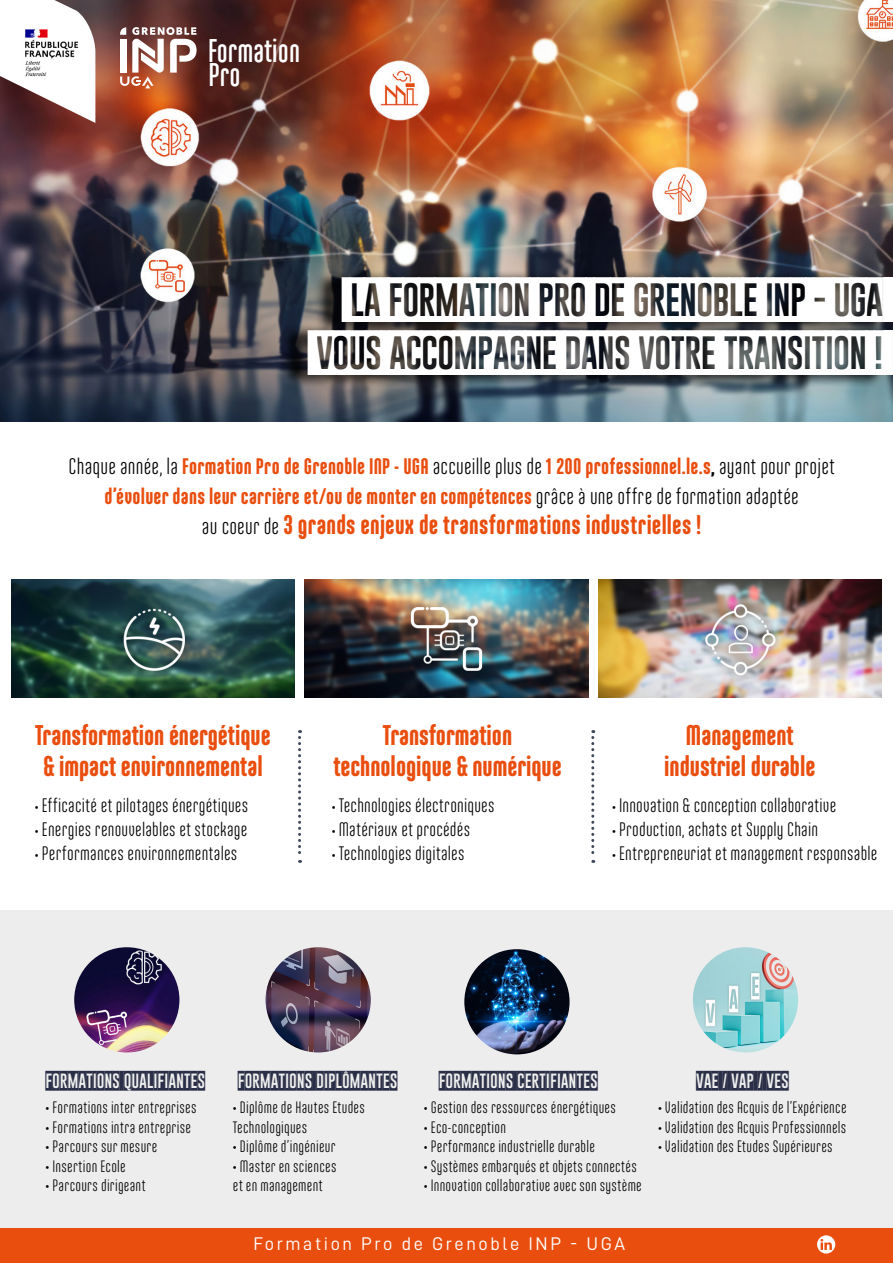
<style>
.page{position:relative;width:893px;height:1263px;background:#fff}
.page>*{position:absolute;margin:0;border:0;box-sizing:border-box;transform-origin:0 0}
.t1{font:44.1px/53.2px "Gobold Blocky";letter-spacing:-.035em;color:#fff;text-align:right}
.t2{font:700 32.7px/24px "Ando";color:#fff}
.t3{font:900 28.5px/31.5px "Ando";color:#e94e0f;text-align:center}
.t4{font:900 27px "Ando";letter-spacing:.01em;color:#e94e0f}
.t5{font:900 22.5px/30px "Ando";letter-spacing:.01em;color:#e94e0f;text-align:center}
.t6{font:19.5px "Ando";letter-spacing:.01em;color:#000}
.t7{font:19.5px "Gobold Blocky";letter-spacing:-.01em;color:#2a2e46}
.t8{font:18.45px "D DIN";letter-spacing:.14em;color:#fff}
.t9{font:16.5px/19.5px "Ando";letter-spacing:.015em;color:#000}
.s1{font-weight:400;color:#000}
.s2{color:#000}
.s3{font-weight:400;font-size:22.5px;color:#000}
.s4{font-size:16.5px}
</style>
<div class="page">
<div style="left:0;top:910px;width:893px;height:319px;background:#ededed"></div>
<img style="left:0;top:0;width:893px;height:422px">
<svg style="left:120px;top:27px;width:77px;height:61px"></svg>
<div style="left:0;top:1229px;width:893px;height:34px;background:#e94e0f"></div>
<svg style="left:817px;top:1235px;width:18px;height:18px"></svg>
<svg style="left:0;top:0;width:95px;height:123px"></svg>
<img style="left:17px;top:22px;width:68px;height:56px">
<hr style="left:892px;top:277px;width:1px;height:411px;background:#2a2e46">
<img style="left:464px;top:949px;width:106px;height:105px;border-radius:53px">
<img style="left:266px;top:947px;width:105px;height:105px;border-radius:53px">
<img style="left:74px;top:947px;width:105px;height:105px;border-radius:53px">
<img style="left:693px;top:947px;width:105px;height:105px;border-radius:53px">
<div style="left:280px;top:269px;width:606px;height:119px;background:#000;opacity:.97"></div>
<img style="left:11px;top:580px;width:284px;height:117px">
<img style="left:598px;top:580px;width:283px;height:117px">
<img style="left:305px;top:580px;width:283px;height:117px">
<svg style="left:298px;top:730px;width:3px;height:133px"></svg>
<svg style="left:591px;top:730px;width:3px;height:133px"></svg>
<h2 class="t2" style="left:208px;top:39px;width:93px">Formation<br>Pro</h2>
<h1 class="t1" style="left:316px;top:273px;width:569px">LA FORMATION PRO DE GRENOBLE INP - UGA<br>VOUS ACCOMPAGNE DANS VOTRE TRANSITION !</h1>
<h3 class="t5" style="left:69px;top:451px;width:768px"><span class="s1">Chaque année, la</span> Formation Pro de Grenoble INP - UGA <span class="s1">accueille plus de</span> 1 200 professionnel.le.s<span class="s2">,</span> <span class="s1">ayant pour projet </span>d’évoluer dans leur carrière et/ou de monter en compétences <span class="s1">grâce à une offre de formation adaptée</span></h3>
<h3 class="t4" style="left:202px;top:510px;width:501px"><span class="s3">au coeur de</span> 3 grands enjeux de transformations industrielles !</h3>
<h3 class="t3" style="left:35px;top:719px;width:237px;text-align:left">Transformation énergétique &amp; impact environnemental</h3>
<h3 class="t3" style="left:333px;top:719px;width:230px">Transformation technologique &amp; numérique</h3>
<h3 class="t3" style="left:664px;top:719px;width:153px">Management industriel durable</h3>
<p class="t6" style="left:35px;top:795px;width:215px"><span class="s4">•</span> Efficacité et pilotages énergétiques</p>
<p class="t6" style="left:35px;top:819px;width:214px"><span class="s4">•</span> Energies renouvelables et stockage</p>
<p class="t6" style="left:35px;top:843px;width:204px"><span class="s4">•</span> Performances environnementales</p>
<p class="t6" style="left:332px;top:795px;width:164px"><span class="s4">•</span> Technologies électroniques</p>
<p class="t6" style="left:332px;top:819px;width:140px"><span class="s4">•</span> Matériaux et procédés</p>
<p class="t6" style="left:332px;top:843px;width:134px"><span class="s4">•</span> Technologies digitales</p>
<p class="t6" style="left:612px;top:795px;width:226px"><span class="s4">•</span> Innovation &amp; conception collaborative</p>
<p class="t6" style="left:612px;top:819px;width:208px"><span class="s4">•</span> Production, achats et Supply Chain</p>
<p class="t6" style="left:612px;top:843px;width:267px"><span class="s4">•</span> Entrepreneuriat et management responsable</p>
<p class="t7" style="left:45px;top:1067px;width:161px">FORMATIONS QUALIFIANTES</p>
<p class="t7" style="left:238px;top:1067px;width:161px">FORMATIONS DIPLÔMANTES</p>
<p class="t7" style="left:439px;top:1067px;width:160px">FORMATIONS CERTIFIANTES</p>
<p class="t7" style="left:696px;top:1067px;width:94px">VAE / VAP / VES</p>
<p class="t9" style="left:45px;top:1098px;width:153px">• Formations inter entreprises</p>
<p class="t9" style="left:45px;top:1117px;width:147px">• Formations intra entreprise</p>
<p class="t9" style="left:45px;top:1137px;width:113px">• Parcours sur mesure</p>
<p class="t9" style="left:45px;top:1156px;width:82px">• Insertion Ecole</p>
<p class="t9" style="left:45px;top:1176px;width:102px">• Parcours dirigeant</p>
<p class="t9" style="left:233px;top:1098px;width:134px">• Diplôme de Hautes Etudes<br>Technologiques</p>
<p class="t9" style="left:233px;top:1137px;width:104px">• Diplôme d’ingénieur</p>
<p class="t9" style="left:233px;top:1156px;width:105px">• Master en sciences et en management</p>
<p class="t9" style="left:424px;top:1098px;width:194px">• Gestion des ressources énergétiques</p>
<p class="t9" style="left:424px;top:1117px;width:84px">• Eco-conception</p>
<p class="t9" style="left:424px;top:1137px;width:173px">• Performance industrielle durable</p>
<p class="t9" style="left:424px;top:1156px;width:215px">• Systèmes embarqués et objets connectés</p>
<p class="t9" style="left:424px;top:1176px;width:219px">• Innovation collaborative avec son système</p>
<p class="t8" style="left:253px;top:1233px;width:373px">Formation Pro de Grenoble INP - UGA</p>
<p class="t9" style="left:658px;top:1098px;width:190px">• Validation des Acquis de l’Expérience</p>
<p class="t9" style="left:658px;top:1117px;width:190px">• Validation des Acquis Professionnels</p>
<p class="t9" style="left:658px;top:1137px;width:176px">• Validation des Etudes Supérieures</p>
</div>
